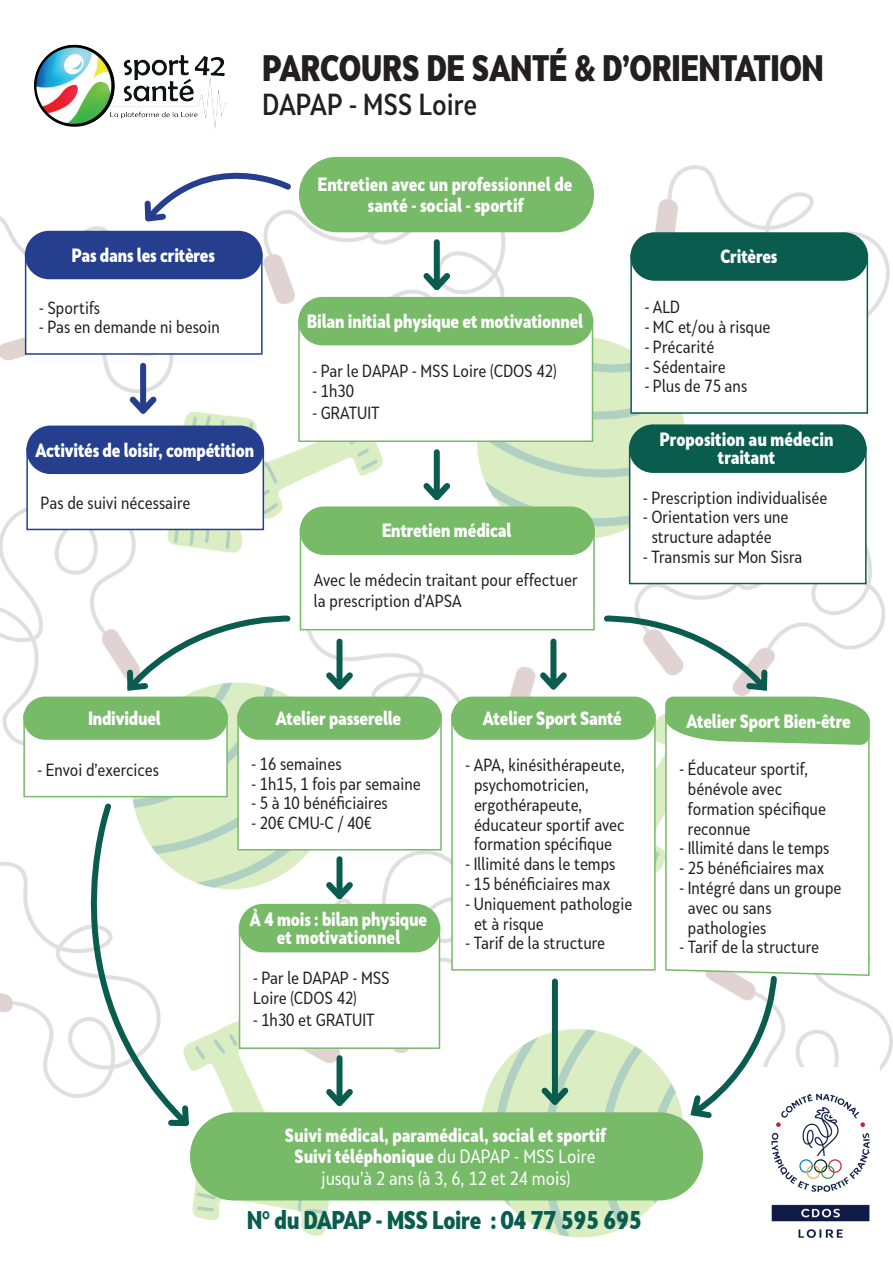
<style>
.page{position:relative;width:893px;height:1263px;background:#fff}
.page>*{position:absolute;margin:0;border:0;box-sizing:border-box;transform-origin:0 0}
.t1{font:900 34.5px "Skola Sans Cn";color:#231f20}
.t2{font:500 28.5px "Skola Sans Cn";color:#231f20}
.t3{font:900 24px "Skola Sans Cn";letter-spacing:-.01em;color:#095c4e}
.t4{font:900 18px/18px "Skola Sans Cn";letter-spacing:-.01em;color:#fff;text-align:center}
.t5{font:18px "Skola Sans Cn";color:#fff}
.t6{font:16.5px/19.8px "Skola Sans Cn";color:#231f20}
.s1{font-weight:400}
</style>
<div class="page">
<img style="left:0;top:55px;width:893px;height:1182px">
<div style="left:731px;top:1067px;width:149px;height:196px;background:#fff"></div>
<img style="left:771px;top:1093px;width:99px;height:145px">
<img style="left:36px;top:45px;width:40px;height:27px">
<div style="left:299px;top:320px;width:293px;height:121px;background:#fff"></div>
<div style="left:298px;top:319px;width:295px;height:123px;border:2px solid #77ba68"></div>
<div style="left:300px;top:158px;width:293px;height:73px;background:#77ba68;border-radius:37px"></div>
<div style="left:299px;top:157px;width:295px;height:75px;border:2px solid #77ba68;border-radius:37px"></div>
<div style="left:299px;top:298px;width:293px;height:47px;background:#77ba68;border-radius:23px"></div>
<div style="left:298px;top:297px;width:295px;height:48px;border:2px solid #77ba68;border-radius:23px"></div>
<div style="left:300px;top:529px;width:294px;height:101px;background:#fff"></div>
<div style="left:300px;top:529px;width:295px;height:101px;border:2px solid #77ba68"></div>
<div style="left:300px;top:507px;width:294px;height:47px;background:#77ba68;border-radius:23px"></div>
<div style="left:300px;top:506px;width:295px;height:49px;border:2px solid #77ba68;border-radius:23px"></div>
<div style="left:191px;top:1113px;width:511px;height:87px;background:#77ba68;border-radius:43px"></div>
<div style="left:190px;top:1112px;width:513px;height:88px;border:2px solid #77ba68;border-radius:43px"></div>
<div style="left:24px;top:714px;width:203px;height:82px;background:#fff"></div>
<div style="left:23px;top:713px;width:205px;height:84px;border:2px solid #77ba68"></div>
<div style="left:24px;top:697px;width:203px;height:42px;background:#77ba68;border-radius:21px"></div>
<div style="left:23px;top:696px;width:205px;height:44px;border:2px solid #77ba68;border-radius:21px"></div>
<div style="left:238px;top:714px;width:203px;height:136px;background:#fff"></div>
<div style="left:237px;top:713px;width:205px;height:137px;border:2px solid #77ba68"></div>
<div style="left:238px;top:697px;width:203px;height:42px;background:#77ba68;border-radius:21px"></div>
<div style="left:237px;top:696px;width:205px;height:44px;border:2px solid #77ba68;border-radius:21px"></div>
<div style="left:452px;top:714px;width:203px;height:256px;background:#fff"></div>
<div style="left:451px;top:713px;width:205px;height:258px;border:2px solid #77ba68"></div>
<div style="left:452px;top:697px;width:203px;height:42px;background:#77ba68;border-radius:21px"></div>
<div style="left:451px;top:696px;width:205px;height:44px;border:2px solid #77ba68;border-radius:21px"></div>
<svg style="left:664px;top:746px;width:206px;height:231px"></svg>
<div style="left:240px;top:927px;width:199px;height:121px;background:#fff"></div>
<div style="left:239px;top:926px;width:201px;height:123px;border:2px solid #77ba68"></div>
<div style="left:240px;top:905px;width:199px;height:46px;background:#77ba68;border-radius:23px"></div>
<div style="left:239px;top:904px;width:201px;height:48px;border:2px solid #77ba68;border-radius:23px"></div>
<div style="left:26px;top:254px;width:236px;height:100px;background:#fff"></div>
<div style="left:25px;top:253px;width:238px;height:102px;border:2px solid #253f8e"></div>
<div style="left:26px;top:231px;width:236px;height:47px;background:#253f8e;border-radius:23px"></div>
<div style="left:25px;top:231px;width:238px;height:48px;border:2px solid #253f8e;border-radius:23px"></div>
<div style="left:27px;top:448px;width:236px;height:81px;background:#fff"></div>
<div style="left:26px;top:448px;width:238px;height:82px;border:2px solid #253f8e"></div>
<div style="left:27px;top:426px;width:236px;height:47px;background:#253f8e;border-radius:23px"></div>
<div style="left:26px;top:426px;width:238px;height:48px;border:2px solid #253f8e;border-radius:23px"></div>
<div style="left:631px;top:255px;width:236px;height:158px;background:#fff"></div>
<div style="left:630px;top:254px;width:238px;height:160px;border:2px solid #095c4e"></div>
<div style="left:631px;top:233px;width:236px;height:47px;background:#095c4e;border-radius:23px"></div>
<div style="left:630px;top:232px;width:238px;height:49px;border:2px solid #095c4e;border-radius:23px"></div>
<div style="left:630px;top:447px;width:236px;height:136px;background:#fff"></div>
<div style="left:629px;top:447px;width:238px;height:137px;border:2px solid #095c4e"></div>
<div style="left:630px;top:425px;width:236px;height:47px;background:#095c4e;border-radius:23px"></div>
<div style="left:629px;top:424px;width:238px;height:49px;border:2px solid #095c4e;border-radius:23px"></div>
<div style="left:434px;top:242px;width:6px;height:45px;background:#095c4e"></div>
<svg style="left:418px;top:267px;width:38px;height:29px"></svg>
<div style="left:434px;top:452px;width:6px;height:45px;background:#095c4e"></div>
<svg style="left:418px;top:477px;width:38px;height:29px"></svg>
<div style="left:337px;top:859px;width:6px;height:37px;background:#095c4e"></div>
<svg style="left:321px;top:876px;width:38px;height:29px"></svg>
<div style="left:337px;top:641px;width:6px;height:45px;background:#095c4e"></div>
<svg style="left:321px;top:667px;width:38px;height:28px"></svg>
<div style="left:550px;top:641px;width:6px;height:45px;background:#095c4e"></div>
<svg style="left:534px;top:667px;width:38px;height:28px"></svg>
<div style="left:337px;top:1058px;width:6px;height:45px;background:#095c4e"></div>
<svg style="left:321px;top:1083px;width:38px;height:29px"></svg>
<div style="left:552px;top:981px;width:6px;height:121px;background:#095c4e"></div>
<svg style="left:536px;top:1082px;width:38px;height:29px"></svg>
<div style="left:140px;top:366px;width:6px;height:45px;background:#253f8e"></div>
<svg style="left:124px;top:391px;width:38px;height:29px"></svg>
<svg style="left:122px;top:613px;width:171px;height:83px"></svg>
<svg style="left:601px;top:613px;width:269px;height:133px"></svg>
<svg style="left:686px;top:973px;width:94px;height:149px"></svg>
<svg style="left:45px;top:800px;width:149px;height:331px"></svg>
<svg style="left:165px;top:1102px;width:27px;height:27px"></svg>
<svg style="left:140px;top:147px;width:154px;height:80px"></svg>
<p class="t1" style="left:263px;top:46px;width:563px">PARCOURS DE SANTÉ &amp; D’ORIENTATION</p>
<p class="t2" style="left:263px;top:87px;width:216px">DAPAP - MSS Loire</p>
<p class="t4" style="left:318px;top:173px;width:256px;line-height:21.6px">Entretien avec un professionnel de santé - social - sportif</p>
<p class="t4" style="left:72px;top:246px;width:145px">Pas dans les critères</p>
<p class="t4" style="left:720px;top:247px;width:59px">Critères</p>
<p class="t6" style="left:39px;top:297px;width:63px">- Sportifs</p>
<p class="t6" style="left:39px;top:317px;width:182px">- Pas en demande ni besoin</p>
<p class="t4" style="left:307px;top:312px;width:277px">Bilan initial physique et motivationnel</p>
<p class="t6" style="left:312px;top:361px;width:246px">- Par le DAPAP - MSS Loire (CDOS 42)</p>
<p class="t6" style="left:312px;top:381px;width:43px">- 1h30</p>
<p class="t6" style="left:312px;top:403px;width:69px">- GRATUIT</p>
<p class="t6" style="left:645px;top:297px;width:37px">- ALD</p>
<p class="t6" style="left:645px;top:317px;width:127px">- MC et/ou à risque</p>
<p class="t6" style="left:645px;top:337px;width:71px">- Précarité</p>
<p class="t6" style="left:645px;top:356px;width:82px">- Sédentaire</p>
<p class="t6" style="left:645px;top:376px;width:104px">- Plus de 75 ans</p>
<p class="t4" style="left:36px;top:440px;width:220px">Activités de loisir, compétition</p>
<p class="t4" style="left:660px;top:430px;width:175px">Proposition au médecin traitant</p>
<p class="t6" style="left:41px;top:493px;width:151px">Pas de suivi nécessaire</p>
<p class="t4" style="left:382px;top:521px;width:131px">Entretien médical</p>
<p class="t6" style="left:643px;top:487px;width:186px">- Prescription individualisée</p>
<p class="t6" style="left:643px;top:507px;width:147px">- Orientation vers une</p>
<p class="t6" style="left:652px;top:527px;width:122px">structure adaptée</p>
<p class="t6" style="left:643px;top:547px;width:161px">- Transmis sur Mon Sisra</p>
<p class="t6" style="left:314px;top:569px;width:265px;line-height:21.6px">Avec le médecin traitant pour effectuer la prescription d’APSA</p>
<p class="t4" style="left:88px;top:709px;width:74px">Individuel</p>
<p class="t6" style="left:38px;top:760px;width:123px">- Envoi d’exercices</p>
<p class="t4" style="left:276px;top:709px;width:127px">Atelier passerelle</p>
<p class="t6" style="left:252px;top:754px;width:92px">- 16 semaines</p>
<p class="t6" style="left:252px;top:773px;width:171px">- 1h15, 1 fois par semaine</p>
<p class="t6" style="left:252px;top:793px;width:138px">- 5 à 10 bénéficiaires</p>
<p class="t6" style="left:252px;top:813px;width:122px">- 20€ CMU-C / 40€</p>
<p class="t4" style="left:250px;top:910px;width:179px">À 4 mois : bilan physique et motivationnel</p>
<p class="t6" style="left:253px;top:968px;width:138px">- Par le DAPAP - MSS<br>Loire (CDOS 42)</p>
<p class="t6" style="left:253px;top:1010px;width:123px">- 1h30 et GRATUIT</p>
<p class="t4" style="left:483px;top:709px;width:141px">Atelier Sport Santé</p>
<p class="t6" style="left:465px;top:755px;width:161px">- APA, kinésithérapeute,</p>
<p class="t6" style="left:474px;top:775px;width:116px">psychomotricien,</p>
<p class="t6" style="left:474px;top:794px;width:110px">ergothérapeute,</p>
<p class="t6" style="left:474px;top:814px;width:152px">éducateur sportif avec</p>
<p class="t6" style="left:474px;top:834px;width:140px">formation spécifique</p>
<p class="t6" style="left:465px;top:854px;width:152px">- Illimité dans le temps</p>
<p class="t6" style="left:465px;top:874px;width:146px">- 15 bénéficiaires max</p>
<p class="t6" style="left:465px;top:893px;width:168px">- Uniquement pathologie</p>
<p class="t6" style="left:474px;top:913px;width:71px">et à risque</p>
<p class="t6" style="left:465px;top:933px;width:141px">- Tarif de la structure</p>
<p class="t4" style="left:686px;top:711px;width:166px">Atelier Sport Bien-être</p>
<p class="t6" style="left:679px;top:759px;width:130px">- Éducateur sportif,</p>
<p class="t6" style="left:688px;top:779px;width:140px">bénévole avec formation spécifique reconnue</p>
<p class="t6" style="left:679px;top:838px;width:152px">- Illimité dans le temps</p>
<p class="t6" style="left:679px;top:858px;width:146px">- 25 bénéficiaires max</p>
<p class="t6" style="left:679px;top:878px;width:164px">- Intégré dans un groupe</p>
<p class="t6" style="left:688px;top:897px;width:85px">avec ou sans pathologies</p>
<p class="t6" style="left:679px;top:937px;width:141px">- Tarif de la structure</p>
<p class="t4" style="left:285px;top:1125px;width:323px">Suivi médical, paramédical, social et sportif</p>
<p class="t4" style="left:295px;top:1147px;width:302px">Suivi téléphonique <span class="s1">du DAPAP - MSS Loire</span></p>
<p class="t5" style="left:321px;top:1167px;width:251px">jusqu’à 2 ans (à 3, 6, 12 et 24 mois)</p>
<p class="t3" style="left:247px;top:1205px;width:396px">N° du DAPAP - MSS Loire : 04 77 595 695</p>
</div>
